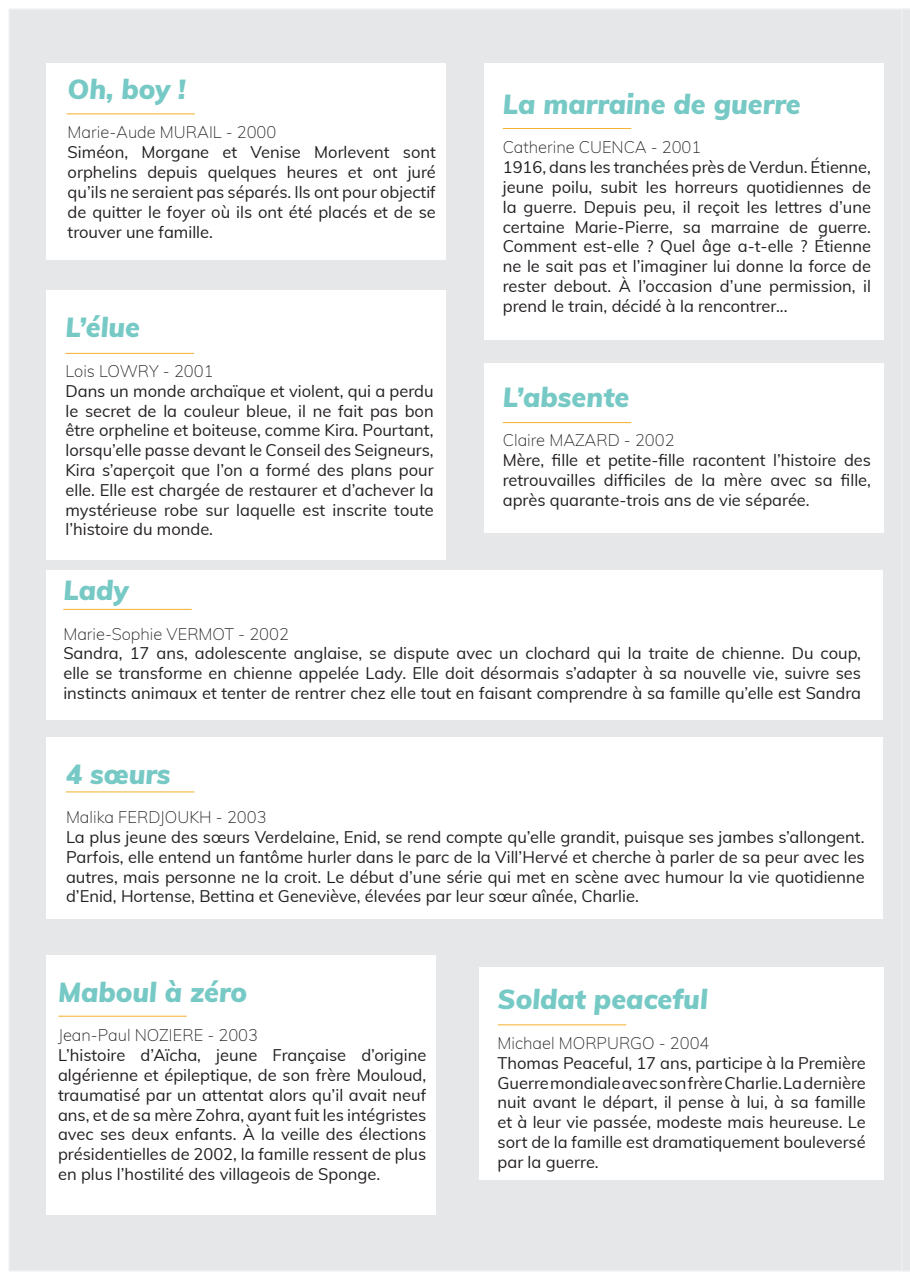
<style>
.page{position:relative;width:910px;height:1280px;background:#fff}
.page>*{position:absolute;margin:0;border:0;box-sizing:border-box;transform-origin:0 0}
.t1{font:italic 900 27px "Muli";color:#76c9c5}
.t2{font:16.5px/19.8px "Muli";color:#231f20;text-align:justify}
.t3{font:200 16.5px "Muli";color:#231f20}
</style>
<div class="page">
<div style="left:9px;top:9px;width:892px;height:1262px;background:#e6e7e9"></div>
<div style="left:901px;top:9px;width:9px;height:1262px;background:#e6e7e9"></div>
<div style="left:484px;top:63px;width:399px;height:277px;background:#fff"></div>
<div style="left:46px;top:290px;width:400px;height:269px;background:#fff"></div>
<div style="left:484px;top:364px;width:399px;height:169px;background:#fff"></div>
<div style="left:46px;top:955px;width:390px;height:259px;background:#fff"></div>
<hr style="left:503px;top:128px;width:128px;height:1px;background:#f5b02d">
<hr style="left:65px;top:353px;width:129px;height:1px;background:#f5b02d">
<hr style="left:503px;top:422px;width:128px;height:1px;background:#f5b02d">
<hr style="left:58px;top:1016px;width:129px;height:1px;background:#f5b02d">
<div style="left:479px;top:967px;width:404px;height:212px;background:#fff"></div>
<hr style="left:498px;top:1024px;width:128px;height:1px;background:#f5b02d">
<div style="left:46px;top:63px;width:400px;height:197px;background:#fff"></div>
<hr style="left:67px;top:114px;width:128px;height:1px;background:#f5b02d">
<div style="left:46px;top:570px;width:837px;height:150px;background:#fff"></div>
<hr style="left:63px;top:609px;width:129px;height:1px;background:#f5b02d">
<div style="left:46px;top:737px;width:837px;height:182px;background:#fff"></div>
<hr style="left:66px;top:791px;width:128px;height:1px;background:#f5b02d">
<h1 class="t1" style="left:68px;top:69px;width:120px">Oh, boy !</h1>
<p class="t3" style="left:68px;top:121px;width:210px">Marie-Aude MURAIL - 2000</p>
<p class="t2" style="left:68px;top:142px;width:370px">Siméon, Morgane et Venise Morlevent sont orphelins depuis quelques heures et ont juré qu’ils ne seraient pas séparés. Ils ont pour objectif de quitter le foyer où ils ont été placés et de se trouver une famille.</p>
<h1 class="t1" style="left:503px;top:84px;width:299px">La marraine de guerre</h1>
<p class="t3" style="left:503px;top:135px;width:200px">Catherine CUENCA - 2001</p>
<p class="t2" style="left:503px;top:157px;width:370px">1916, dans les tranchées près de Verdun. Étienne, jeune poilu, subit les horreurs quotidiennes de la guerre. Depuis peu, il reçoit les lettres d’une certaine Marie-Pierre, sa marraine de guerre.<br>Comment est-elle ? Quel âge a-t-elle ? Étienne ne le sait pas et l’imaginer lui donne la force de rester debout. À l’occasion d’une permission, il prend le train, décidé à la rencontrer...</p>
<h1 class="t1" style="left:65px;top:308px;width:76px">L’élue</h1>
<p class="t3" style="left:65px;top:359px;width:150px">Lois LOWRY - 2001</p>
<p class="t2" style="left:65px;top:380px;width:370px">Dans un monde archaïque et violent, qui a perdu le secret de la couleur bleue, il ne fait pas bon être orpheline et boiteuse, comme Kira. Pourtant, lorsqu’elle passe devant le Conseil des Seigneurs, Kira s’aperçoit que l’on a formé des plans pour elle. Elle est chargée de restaurer et d’achever la mystérieuse robe sur laquelle est inscrite toute l’histoire du monde.</p>
<h1 class="t1" style="left:503px;top:377px;width:128px">L’absente</h1>
<p class="t3" style="left:503px;top:428px;width:173px">Claire MAZARD - 2002</p>
<p class="t2" style="left:503px;top:450px;width:370px">Mère, fille et petite-fille racontent l’histoire des retrouvailles difficiles de la mère avec sa fille, après quarante-trois ans de vie séparée.</p>
<h1 class="t1" style="left:63px;top:570px;width:67px">Lady</h1>
<p class="t3" style="left:63px;top:622px;width:227px">Marie-Sophie VERMOT - 2002</p>
<p class="t2" style="left:63px;top:643px;width:799px">Sandra, 17 ans, adolescente anglaise, se dispute avec un clochard qui la traite de chienne. Du coup, elle se transforme en chienne appelée Lady. Elle doit désormais s’adapter à sa nouvelle vie, suivre ses instincts animaux et tenter de rentrer chez elle tout en faisant comprendre à sa famille qu’elle est Sandra</p>
<h1 class="t1" style="left:66px;top:754px;width:106px">4 sœurs</h1>
<p class="t3" style="left:66px;top:805px;width:202px">Malika FERDJOUKH - 2003</p>
<p class="t2" style="left:66px;top:826px;width:800px">La plus jeune des sœurs Verdelaine, Enid, se rend compte qu’elle grandit, puisque ses jambes s’allongent.<br>Parfois, elle entend un fantôme hurler dans le parc de la Vill’Hervé et cherche à parler de sa peur avec les autres, mais personne ne la croit. Le début d’une série qui met en scène avec humour la vie quotidienne d’Enid, Hortense, Bettina et Geneviève, élevées par leur sœur aînée, Charlie.</p>
<h1 class="t1" style="left:58px;top:972px;width:190px">Maboul à zéro</h1>
<p class="t3" style="left:58px;top:1023px;width:201px">Jean-Paul NOZIERE - 2003</p>
<p class="t2" style="left:58px;top:1044px;width:370px">L’histoire d’Aïcha, jeune Française d’origine algérienne et épileptique, de son frère Mouloud, traumatisé par un attentat alors qu’il avait neuf ans, et de sa mère Zohra, ayant fuit les intégristes avec ses deux enfants. À la veille des élections présidentielles de 2002, la famille ressent de plus en plus l’hostilité des villageois de Sponge.</p>
<h1 class="t1" style="left:498px;top:980px;width:212px">Soldat peaceful</h1>
<p class="t3" style="left:498px;top:1031px;width:213px">Michael MORPURGO - 2004</p>
<p class="t2" style="left:498px;top:1052px;width:370px">Thomas Peaceful, 17 ans, participe à la Première Guerre mondiale avec son frère Charlie. La dernière nuit avant le départ, il pense à lui, à sa famille et à leur vie passée, modeste mais heureuse. Le sort de la famille est dramatiquement bouleversé par la guerre.</p>
</div>
